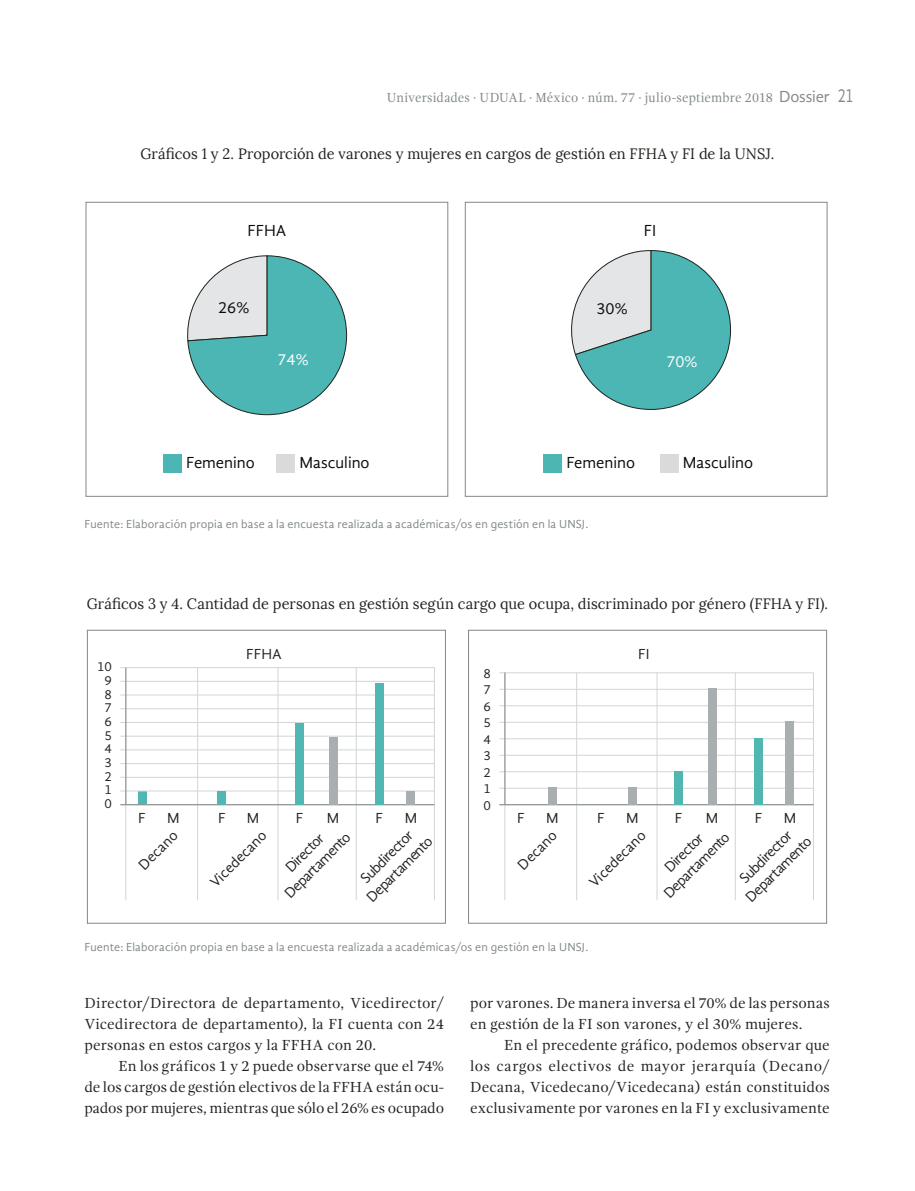
<style>
.page{position:relative;width:915px;height:1191px;background:#fff}
.page>*{position:absolute;margin:0;border:0;box-sizing:border-box;transform-origin:0 0}
.t1{font:16.5px "Gandhi Sans";color:#080d0c}
.t2{font:16.5px "Gandhi Sans";color:#fff}
.Art_-_Cuerpo_de_txt{font:15px/21px "Gandhi Serif";letter-spacing:.005em;color:#20231e;text-align:justify}
.t3{font:15px/18px "Gandhi Sans";color:#20231e;text-align:center}
.Art_-_Titulo_de_gráf{font:15px "Lora";letter-spacing:.005em;color:#20231e}
.tiulo_celda{font:15px "Lora";color:#20231e}
.t4{font:13.5px "Gandhi Serif";letter-spacing:.01em;color:#818888;scale:.95 1}
.t5{font:13.5px/13.6px "Gandhi Sans";color:#20231e;text-align:center}
.Art_-_nota_pie_gráfi{font:12px "Gandhi Sans";letter-spacing:.015em;color:#818888}
.s1{font-family:"Gandhi Sans";font-size:16.5px}
.s2{font-family:"Gandhi Sans";font-size:19.5px}
</style>
<div class="page">
<div style="left:86px;top:202px;width:362px;height:295px;border:1px solid #878787"></div>
<div style="left:465px;top:202px;width:362px;height:295px;border:1px solid #878787"></div>
<svg style="left:187px;top:255px;width:160px;height:160px"></svg>
<svg style="left:571px;top:250px;width:160px;height:160px"></svg>
<div style="left:163px;top:454px;width:19px;height:19px;background:#4bb6b4"></div>
<div style="left:276px;top:454px;width:19px;height:19px;background:#dadadb"></div>
<div style="left:543px;top:454px;width:18px;height:19px;background:#4bb6b4"></div>
<div style="left:659px;top:454px;width:19px;height:19px;background:#dadadb"></div>
<svg style="left:86px;top:629px;width:742px;height:295px"></svg>
<div style="left:87px;top:630px;width:358px;height:293px;background:#fff"></div>
<div style="left:87px;top:630px;width:358px;height:293px;border:1px solid #818888"></div>
<div style="left:138px;top:791px;width:8px;height:13px;background:#51b7b3"></div>
<hr style="left:277px;top:667px;width:1px;height:233px;background:#d1d5d6">
<hr style="left:125px;top:667px;width:1px;height:233px;background:#d1d5d6">
<hr style="left:197px;top:667px;width:1px;height:233px;background:#d1d5d6">
<hr style="left:356px;top:667px;width:1px;height:233px;background:#d1d5d6">
<hr style="left:434px;top:667px;width:1px;height:233px;background:#d1d5d6">
<hr style="left:120px;top:749px;width:314px;height:1px;background:#d1d5d6">
<hr style="left:120px;top:736px;width:314px;height:1px;background:#d1d5d6">
<hr style="left:120px;top:722px;width:314px;height:1px;background:#d1d5d6">
<hr style="left:120px;top:708px;width:314px;height:1px;background:#d1d5d6">
<hr style="left:120px;top:790px;width:314px;height:1px;background:#d1d5d6">
<hr style="left:120px;top:777px;width:314px;height:1px;background:#d1d5d6">
<hr style="left:120px;top:763px;width:314px;height:1px;background:#d1d5d6">
<hr style="left:120px;top:695px;width:314px;height:1px;background:#d1d5d6">
<hr style="left:120px;top:681px;width:314px;height:1px;background:#d1d5d6">
<hr style="left:120px;top:667px;width:314px;height:1px;background:#d1d5d6">
<hr style="left:125px;top:667px;width:1px;height:137px;background:#818888">
<hr style="left:120px;top:804px;width:314px;height:1px;background:#818888">
<div style="left:217px;top:791px;width:9px;height:13px;background:#51b7b3"></div>
<div style="left:295px;top:723px;width:9px;height:81px;background:#51b7b3"></div>
<div style="left:329px;top:737px;width:8px;height:67px;background:#a9afb0"></div>
<div style="left:375px;top:683px;width:8px;height:121px;background:#51b7b3"></div>
<div style="left:406px;top:791px;width:9px;height:13px;background:#a9afb0"></div>
<div style="left:468px;top:630px;width:358px;height:293px;background:#fff"></div>
<div style="left:468px;top:630px;width:358px;height:293px;border:1px solid #818888"></div>
<hr style="left:656px;top:673px;width:1px;height:227px;background:#d1d5d6">
<hr style="left:504px;top:673px;width:1px;height:227px;background:#d1d5d6">
<hr style="left:576px;top:673px;width:1px;height:227px;background:#d1d5d6">
<hr style="left:734px;top:673px;width:1px;height:227px;background:#d1d5d6">
<hr style="left:812px;top:673px;width:1px;height:227px;background:#d1d5d6">
<hr style="left:499px;top:738px;width:314px;height:1px;background:#d1d5d6">
<hr style="left:499px;top:722px;width:314px;height:1px;background:#d1d5d6">
<hr style="left:499px;top:705px;width:314px;height:1px;background:#d1d5d6">
<hr style="left:499px;top:689px;width:314px;height:1px;background:#d1d5d6">
<hr style="left:499px;top:788px;width:314px;height:1px;background:#d1d5d6">
<hr style="left:499px;top:771px;width:314px;height:1px;background:#d1d5d6">
<hr style="left:499px;top:755px;width:314px;height:1px;background:#d1d5d6">
<hr style="left:499px;top:672px;width:314px;height:1px;background:#d1d5d6">
<hr style="left:504px;top:672px;width:1px;height:132px;background:#818888">
<hr style="left:499px;top:804px;width:314px;height:1px;background:#818888">
<div style="left:548px;top:787px;width:8px;height:17px;background:#a9afb0"></div>
<div style="left:627px;top:787px;width:9px;height:17px;background:#a9afb0"></div>
<div style="left:674px;top:771px;width:8px;height:33px;background:#51b7b3"></div>
<div style="left:707px;top:688px;width:9px;height:116px;background:#a9afb0"></div>
<div style="left:753px;top:738px;width:9px;height:66px;background:#51b7b3"></div>
<div style="left:785px;top:721px;width:8px;height:83px;background:#a9afb0"></div>
<p class="t4" style="left:387px;top:90px;width:492px">Universidades · UDUAL · México · núm. 77 · julio-septiembre 2018 <span class="s1">Dossier</span> <span class="s2">21</span></p>
<p class="tiulo_celda" style="left:140px;top:145px;width:635px">Gráficos 1 y 2. Proporción de varones y mujeres en cargos de gestión en FFHA y FI de la UNSJ.</p>
<p class="t1" style="left:247px;top:221px;width:40px">FFHA</p>
<p class="t1" style="left:643px;top:221px;width:14px">FI</p>
<p class="t1" style="left:218px;top:298px;width:33px">26%</p>
<p class="t1" style="left:596px;top:299px;width:33px">30%</p>
<p class="t2" style="left:277px;top:350px;width:33px">74%</p>
<p class="t2" style="left:666px;top:352px;width:33px">70%</p>
<p class="t1" style="left:186px;top:453px;width:70px">Femenino</p>
<p class="t1" style="left:299px;top:453px;width:72px">Masculino</p>
<p class="t1" style="left:566px;top:453px;width:70px">Femenino</p>
<p class="t1" style="left:682px;top:453px;width:72px">Masculino</p>
<p class="Art_-_nota_pie_gráfi" style="left:84px;top:517px;width:505px">Fuente: Elaboración propia en base a la encuesta realizada a académicas/os en gestión en la UNSJ.</p>
<p class="Art_-_Titulo_de_gráf" style="left:87px;top:595px;width:742px">Gráficos 3 y 4. Cantidad de personas en gestión según cargo que ocupa, discriminado por género (FFHA y FI).</p>
<p class="t5" style="left:97px;top:660px;width:16px">10<br>9<br>8<br>7<br>6<br>5<br>4<br>3<br>2<br>1<br>0</p>
<p class="t3" style="left:246px;top:645px;width:37px">FFHA</p>
<p class="t3" style="left:138px;top:809px;width:9px">F</p>
<p class="t3" style="left:167px;top:809px;width:14px">M</p>
<p class="t3" style="left:218px;top:809px;width:9px">F</p>
<p class="t3" style="left:247px;top:809px;width:14px">M</p>
<p class="t3" style="left:295px;top:809px;width:9px">F</p>
<p class="t3" style="left:327px;top:809px;width:14px">M</p>
<p class="t3" style="left:375px;top:809px;width:9px">F</p>
<p class="t3" style="left:404px;top:809px;width:14px">M</p>
<p class="t3" style="left:135px;top:860px;width:50px;rotate:-45deg">Decano</p>
<p class="t3" style="left:206px;top:878px;width:74px;rotate:-45deg">Vicedecano</p>
<p class="t3" style="left:268px;top:876px;width:88px;rotate:-45deg">Director<br>Departamento</p>
<p class="t3" style="left:350px;top:880px;width:88px;rotate:-45deg">Subdirector<br>Departamento</p>
<p class="t5" style="left:483px;top:665px;width:9px;line-height:16.5px;text-align:justify">8<br>7<br>6<br>5<br>4<br>3<br>2<br>1<br>0</p>
<p class="t3" style="left:638px;top:645px;width:13px">FI</p>
<p class="t3" style="left:517px;top:809px;width:9px">F</p>
<p class="t3" style="left:546px;top:809px;width:14px">M</p>
<p class="t3" style="left:597px;top:809px;width:9px">F</p>
<p class="t3" style="left:625px;top:809px;width:14px">M</p>
<p class="t3" style="left:674px;top:809px;width:9px">F</p>
<p class="t3" style="left:705px;top:809px;width:14px">M</p>
<p class="t3" style="left:754px;top:809px;width:9px">F</p>
<p class="t3" style="left:783px;top:809px;width:14px">M</p>
<p class="t3" style="left:513px;top:860px;width:50px;rotate:-45deg">Decano</p>
<p class="t3" style="left:585px;top:878px;width:74px;rotate:-45deg">Vicedecano</p>
<p class="t3" style="left:646px;top:876px;width:88px;rotate:-45deg">Director<br>Departamento</p>
<p class="t3" style="left:728px;top:880px;width:88px;rotate:-45deg">Subdirector<br>Departamento</p>
<p class="Art_-_nota_pie_gráfi" style="left:84px;top:940px;width:505px">Fuente: Elaboración propia en base a la encuesta realizada a académicas/os en gestión en la UNSJ.</p>
<p class="Art_-_Cuerpo_de_txt" style="left:84px;top:993px;width:361px">Director/Directora de departamento, Vicedirector/ Vicedirectora de departamento), la FI cuenta con 24 personas en estos cargos y la FFHA con 20.</p>
<p class="Art_-_Cuerpo_de_txt" style="left:84px;top:1056px;width:361px;text-indent:34px">En los gráficos 1 y 2 puede observarse que el 74% de los cargos de gestión electivos de la FFHA están ocu&shy;pados por mujeres, mientras que sólo el 26% es ocupado</p>
<p class="Art_-_Cuerpo_de_txt" style="left:470px;top:993px;width:361px">por varones. De manera inversa el 70% de las personas en gestión de la FI son varones, y el 30% mujeres.</p>
<p class="Art_-_Cuerpo_de_txt" style="left:470px;top:1035px;width:361px;text-indent:34px">En el precedente gráfico, podemos observar que los cargos electivos de mayor jerarquía (Decano/ Decana, Vicedecano/Vicedecana) están constituidos exclusivamente por varones en la FI y exclusivamente</p>
</div>
